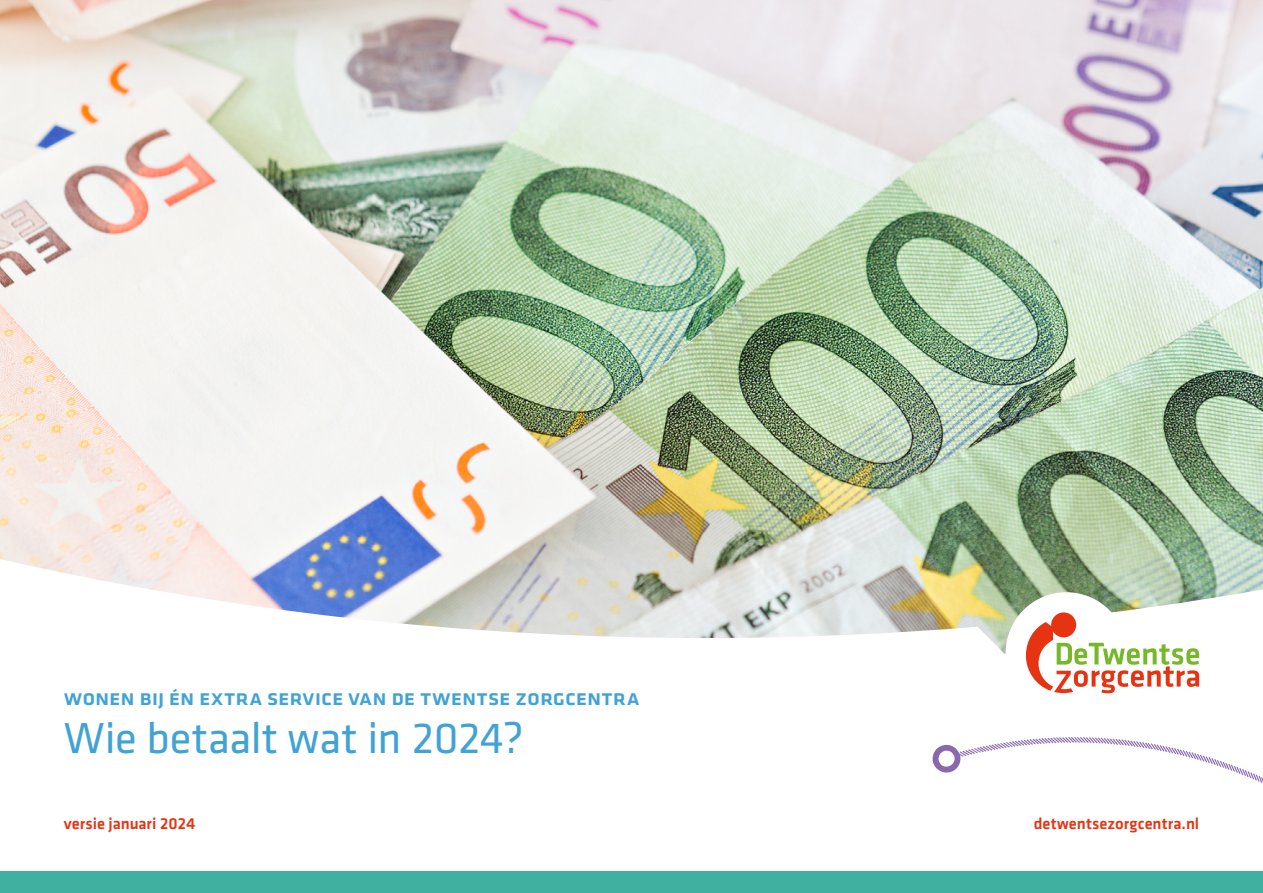
<style>
.page{position:relative;width:1263px;height:893px;background:#fff}
.page>*{position:absolute;margin:0;border:0;box-sizing:border-box;transform-origin:0 0}
.t1{font:45px "Klavika";letter-spacing:-.01em;color:#41a3d4}
.t2{font:500 22.5px "Klavika";letter-spacing:-.005em;color:#41a3d4}
.t3{font:500 16.5px "Klavika";letter-spacing:.005em;color:#e63312}
</style>
<div class="page">
<img style="left:0;top:0;width:1263px;height:654px">
<div style="left:0;top:872px;width:1263px;height:21px;background:#40b1a1"></div>
<div style="left:1006px;top:592px;width:121px;height:121px;background:#fff;border-radius:50%"></div>
<svg style="left:1026px;top:612px;width:173px;height:81px"></svg>
<svg style="left:932px;top:737px;width:331px;height:46px"></svg>
<p class="t2" style="left:64px;top:683px;width:577px">Wonen bij én extra service van De Twentse Zorgcentra</p>
<h1 class="t1" style="left:64px;top:708px;width:462px">Wie betaalt wat in 2024?</h1>
<p class="t3" style="left:64px;top:813px;width:133px">versie januari 2024</p>
<p class="t3" style="left:1034px;top:813px;width:167px">detwentsezorgcentra.nl</p>
</div>
